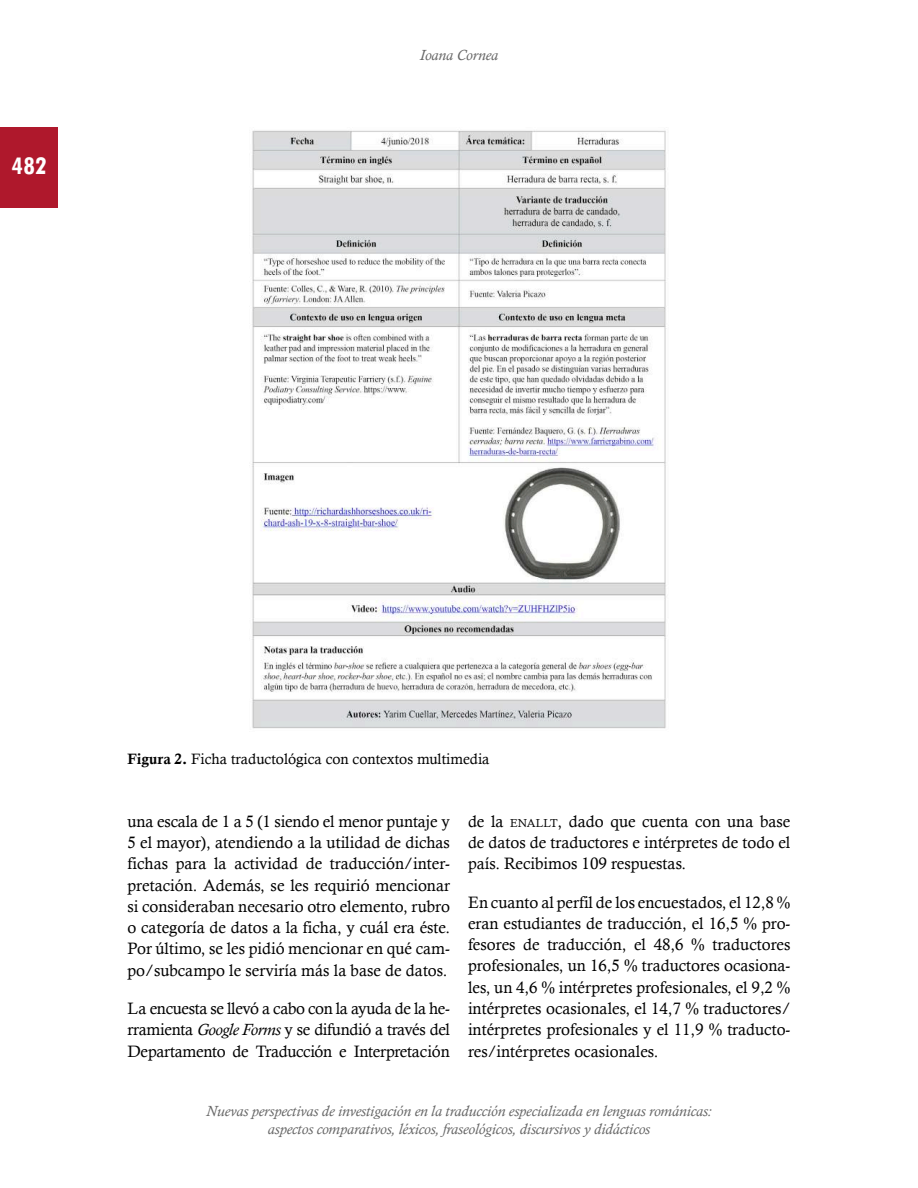
<style>
.page{position:relative;width:918px;height:1188px;background:#fff}
.page>*{position:absolute;margin:0;border:0;box-sizing:border-box;transform-origin:0 0}
.t1{font:700 condensed 27px "Tw Cen";color:#fff}
.t2{font:16.5px/21.3px "Calisto";color:#000;text-align:justify}
.t3{font:italic 15px/18px "Calisto";color:#666;text-align:center}
.t4{font:15px "Calisto";color:#000}
.s1{font-family:"Calis MT Bol"}
.s2{font-style:italic}
.s3{font-size:11.55px}
</style>
<div class="page">
<div style="left:0;top:128px;width:58px;height:80px;background:#af182c"></div>
<img style="left:252px;top:130px;width:414px;height:599px">
<h1 class="t1" style="left:11px;top:149px;width:37px">482</h1>
<p class="t3" style="left:420px;top:46px;width:80px">Ioana Cornea</p>
<p class="t4" style="left:128px;top:750px;width:364px"><span class="s1">Figura 2.</span> Ficha traductológica con contextos multimedia</p>
<p class="t2" style="left:128px;top:810px;width:324px">una escala de 1 a 5 (1 siendo el menor puntaje y 5 el mayor), atendiendo a la utilidad de dichas fichas para la actividad de traducción/inter&shy;pretación. Además, se les requirió mencionar si consideraban necesario otro elemento, rubro o categoría de datos a la ficha, y cuál era éste.<br>Por último, se les pidió mencionar en qué cam&shy;po/subcampo le serviría más la base de datos.</p>
<p class="t2" style="left:128px;top:998px;width:324px">La encuesta se llevó a cabo con la ayuda de la he&shy;rramienta <span class="s2">Google Forms</span> y se difundió a través del Departamento de Traducción e Interpretación</p>
<p class="t2" style="left:468px;top:810px;width:324px">de la <span class="s3">ENALLT</span>, dado que cuenta con una base de datos de traductores e intérpretes de todo el país. Recibimos 109 respuestas.</p>
<p class="t2" style="left:468px;top:891px;width:324px">En cuanto al perfil de los encuestados, el 12,8 % eran estudiantes de traducción, el 16,5 % pro&shy;fesores de traducción, el 48,6 % traductores profesionales, un 16,5 % traductores ocasiona&shy;les, un 4,6 % intérpretes profesionales, el 9,2 % intérpretes ocasionales, el 14,7 % traductores/ intérpretes profesionales y el 11,9 % traducto&shy;res/intérpretes ocasionales.</p>
<p class="t3" style="left:206px;top:1102px;width:507px">Nuevas perspectivas de investigación en la traducción especializada en lenguas románicas: aspectos comparativos, léxicos, fraseológicos, discursivos y didácticos</p>
</div>
